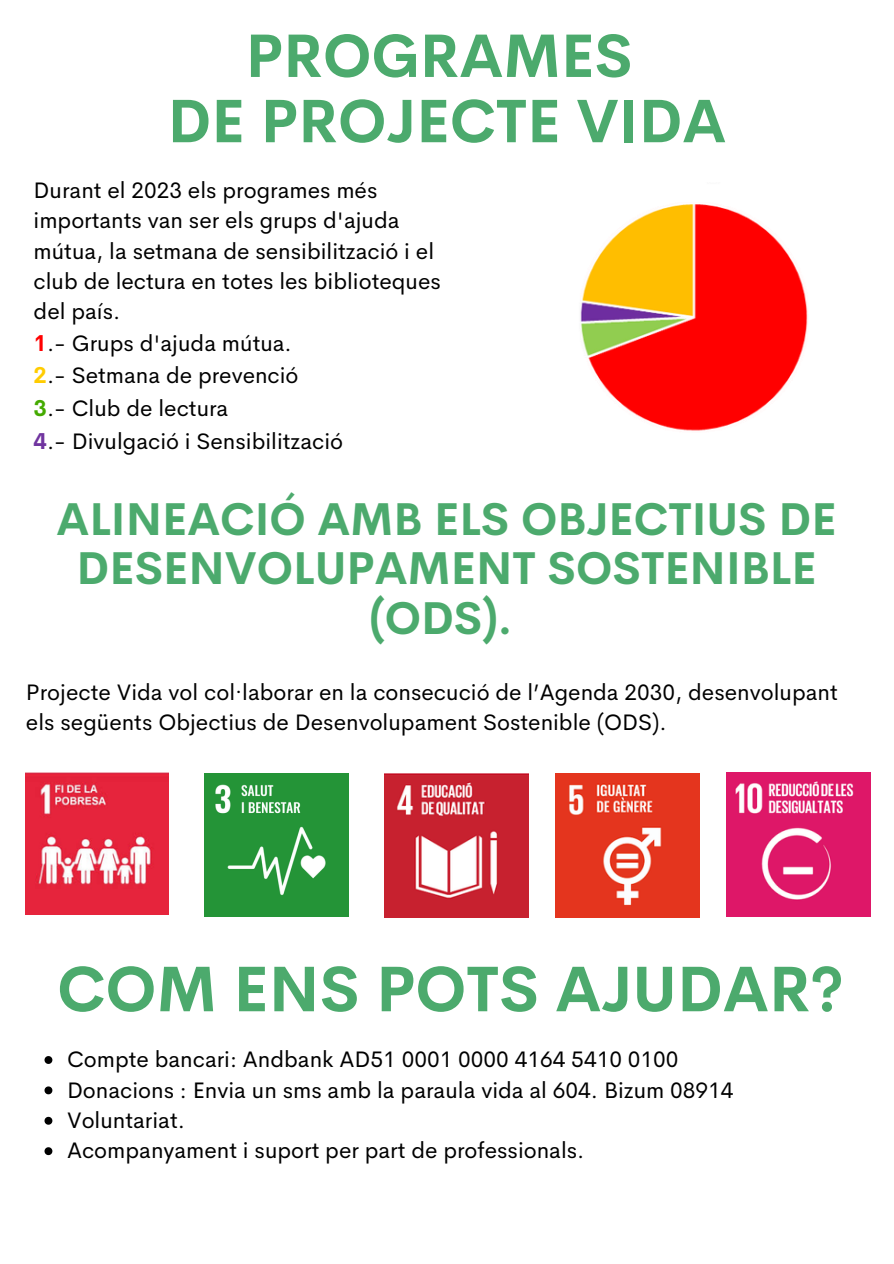
<style>
.page{position:relative;width:894px;height:1264px;background:#fff}
.page>*{position:absolute;margin:0;border:0;box-sizing:border-box;transform-origin:0 0}
.t1{font:700 63px "Cerebri Sans";color:#4caa6d}
.t2{font:700 60px/65.2px "Cerebri Sans";color:#4caa6d;text-align:center}
.t3{font:700 45px/49.5px "Cerebri Sans";color:#4caa6d;text-align:center}
.t4{font:22.5px/30.3px "Cerebri Sans";color:#000}
.s1{font-weight:700;color:#ff0100}
.s2{font-weight:700;color:#fc0}
.s3{font-weight:700;color:#4a0}
.s4{font-weight:700;color:#70349f}
</style>
<div class="page">
<img style="left:26px;top:772px;width:143px;height:143px">
<img style="left:204px;top:773px;width:144px;height:143px">
<img style="left:555px;top:773px;width:144px;height:144px">
<img style="left:726px;top:772px;width:143px;height:144px">
<img style="left:384px;top:773px;width:144px;height:144px">
<img style="left:580px;top:204px;width:228px;height:227px">
<svg style="left:44px;top:1056px;width:8px;height:7px"></svg>
<svg style="left:44px;top:1086px;width:8px;height:8px"></svg>
<svg style="left:44px;top:1116px;width:8px;height:8px"></svg>
<svg style="left:44px;top:1147px;width:8px;height:8px"></svg>
<p class="t2" style="left:167px;top:23px;width:560px">PROGRAMES<br>DE PROJECTE VIDA</p>
<p class="t4" style="left:34px;top:175px;width:408px">Durant el 2023 els programes més importants van ser els grups d'ajuda mútua, la setmana de sensibilització i el club de lectura en totes les biblioteques del país.</p>
<p class="t4" style="left:34px;top:328px;width:260px"><span class="s1">1</span>.- Grups d'ajuda mútua.</p>
<p class="t4" style="left:34px;top:360px;width:266px"><span class="s2">2</span>.- Setmana de prevenció</p>
<p class="t4" style="left:34px;top:393px;width:196px"><span class="s3">3</span>.- Club de lectura</p>
<p class="t4" style="left:34px;top:426px;width:311px"><span class="s4">4</span>.- Divulgació i Sensibilització</p>
<p class="t3" style="left:57px;top:494px;width:781px">ALINEACIÓ AMB ELS OBJECTIUS DE<br>DESENVOLUPAMENT SOSTENIBLE (ODS).</p>
<p class="t4" style="left:26px;top:677px;width:813px">Projecte Vida vol col·laborar en la consecució de l’Agenda 2030, desenvolupant els següents Objectius de Desenvolupament Sostenible (ODS).</p>
<h2 class="t1" style="left:57px;top:948px;width:787px">COM ENS POTS AJUDAR?</h2>
<p class="t4" style="left:67px;top:1044px;width:612px">Compte bancari: Andbank AD51 0001 0000 4164 5410 0100</p>
<p class="t4" style="left:67px;top:1074px;width:668px">Donacions : Envia un sms amb la paraula vida al 604. Bizum 08914</p>
<p class="t4" style="left:67px;top:1105px;width:119px">Voluntariat.</p>
<p class="t4" style="left:67px;top:1135px;width:519px">Acompanyament i suport per part de professionals.</p>
</div>
